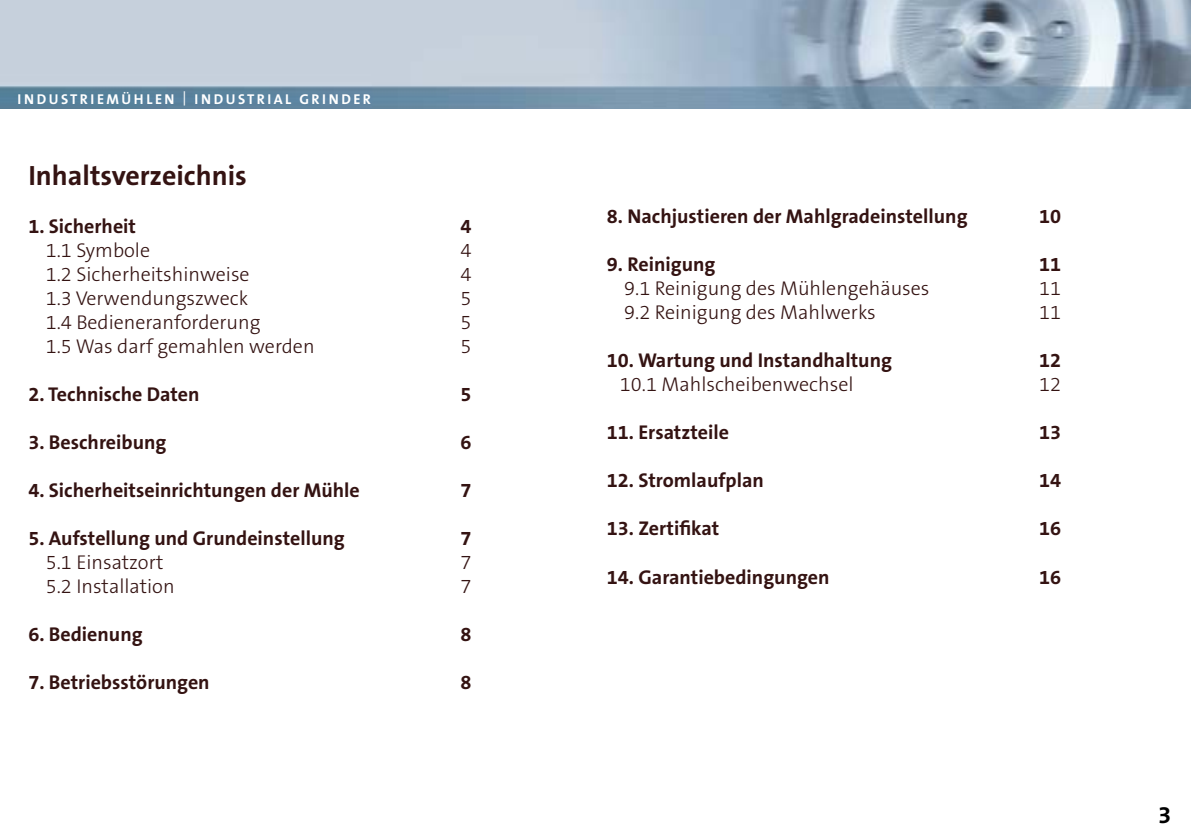
<style>
.page{position:relative;width:1191px;height:840px;background:#fff}
.page>*{position:absolute;margin:0;border:0;box-sizing:border-box;transform-origin:0 0}
.t1{font:700 28px "The Sans B7";color:#341312}
.t2{font:700 24px "The Sans B7";color:#000}
.t3{font:700 20px "The Sans B7";color:#341312}
.t4{font:300 20px "The Sans B3";color:#341312}
.t5{font:700 14.2px "The Sans B7";letter-spacing:.17em;color:#fff}
.s1{font-family:"The Sans B5 Plain";font-weight:400}
</style>
<div class="page">
<img style="left:0;top:0;width:1191px;height:109px">
<p class="t5" style="left:18px;top:91px;width:355px">INDUSTRIEMÜHLEN <span class="s1">|</span> INDUSTRIAL GRINDER</p>
<h1 class="t1" style="left:28px;top:160px;width:220px">Inhaltsverzeichnis</h1>
<p class="t3" style="left:28px;top:215px;width:109px">1. Sicherheit</p>
<p class="t3" style="left:460px;top:215px;width:12px">4</p>
<p class="t4" style="left:46px;top:239px;width:106px">1.1 Symbole</p>
<p class="t4" style="left:460px;top:239px;width:12px">4</p>
<p class="t4" style="left:46px;top:263px;width:205px">1.2 Sicherheitshinweise</p>
<p class="t4" style="left:460px;top:263px;width:12px">4</p>
<p class="t4" style="left:46px;top:287px;width:204px">1.3 Verwendungszweck</p>
<p class="t4" style="left:460px;top:287px;width:12px">5</p>
<p class="t4" style="left:46px;top:311px;width:216px">1.4 Bedieneranforderung</p>
<p class="t4" style="left:460px;top:311px;width:12px">5</p>
<p class="t4" style="left:46px;top:335px;width:270px">1.5 Was darf gemahlen werden</p>
<p class="t4" style="left:460px;top:335px;width:12px">5</p>
<p class="t3" style="left:28px;top:383px;width:173px">2. Technische Daten</p>
<p class="t3" style="left:460px;top:383px;width:12px">5</p>
<p class="t3" style="left:28px;top:431px;width:140px">3. Beschreibung</p>
<p class="t3" style="left:460px;top:431px;width:12px">6</p>
<p class="t3" style="left:28px;top:479px;width:333px">4. Sicherheitseinrichtungen der Mühle</p>
<p class="t3" style="left:460px;top:479px;width:12px">7</p>
<p class="t3" style="left:28px;top:527px;width:318px">5. Aufstellung und Grundeinstellung</p>
<p class="t3" style="left:460px;top:527px;width:12px">7</p>
<p class="t4" style="left:46px;top:551px;width:119px">5.1 Einsatzort</p>
<p class="t4" style="left:460px;top:551px;width:12px">7</p>
<p class="t4" style="left:46px;top:575px;width:130px">5.2 Installation</p>
<p class="t4" style="left:460px;top:575px;width:12px">7</p>
<p class="t3" style="left:28px;top:623px;width:116px">6. Bedienung</p>
<p class="t3" style="left:460px;top:623px;width:12px">8</p>
<p class="t3" style="left:28px;top:671px;width:183px">7. Betriebsstörungen</p>
<p class="t3" style="left:460px;top:671px;width:12px">8</p>
<p class="t3" style="left:607px;top:206px;width:362px">8. Nachjustieren der Mahlgradeinstellung</p>
<p class="t3" style="left:1039px;top:206px;width:23px">10</p>
<p class="t3" style="left:607px;top:254px;width:110px">9. Reinigung</p>
<p class="t3" style="left:1039px;top:254px;width:23px">11</p>
<p class="t4" style="left:624px;top:278px;width:307px">9.1 Reinigung des Mühlengehäuses</p>
<p class="t4" style="left:1039px;top:278px;width:23px">11</p>
<p class="t4" style="left:624px;top:302px;width:253px">9.2 Reinigung des Mahlwerks</p>
<p class="t4" style="left:1039px;top:302px;width:23px">11</p>
<p class="t3" style="left:607px;top:350px;width:287px">10. Wartung und Instandhaltung</p>
<p class="t3" style="left:1039px;top:350px;width:23px">12</p>
<p class="t4" style="left:620px;top:374px;width:235px">10.1 Mahlscheibenwechsel</p>
<p class="t4" style="left:1039px;top:374px;width:23px">12</p>
<p class="t3" style="left:607px;top:422px;width:124px">11. Ersatzteile</p>
<p class="t3" style="left:1039px;top:422px;width:23px">13</p>
<p class="t3" style="left:607px;top:470px;width:159px">12. Stromlaufplan</p>
<p class="t3" style="left:1039px;top:470px;width:23px">14</p>
<p class="t3" style="left:607px;top:518px;width:114px">13. Zertifikat</p>
<p class="t3" style="left:1039px;top:518px;width:23px">16</p>
<p class="t3" style="left:607px;top:566px;width:224px">14. Garantiebedingungen</p>
<p class="t3" style="left:1039px;top:566px;width:23px">16</p>
<p class="t2" style="left:1158px;top:802px;width:15px">3</p>
</div>
